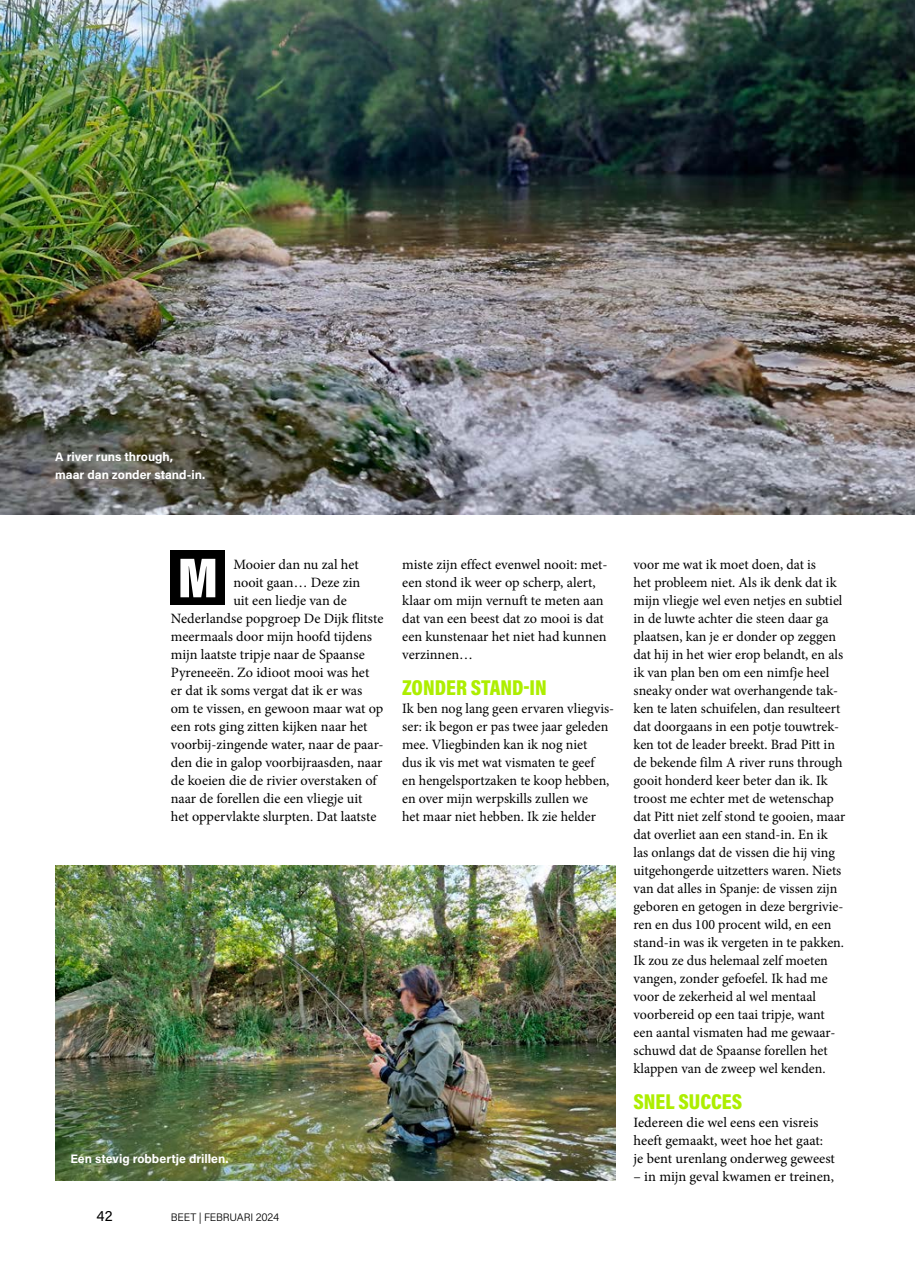
<style>
.page{position:relative;width:915px;height:1263px;background:#fff}
.page>*{position:absolute;margin:0;border:0;box-sizing:border-box;transform-origin:0 0}
.t1{font:900 57px "Acumin Pro Cond";color:#fff;scale:1.1 1}
.t2{font:900 21.75px "Acumin Pro Cond";color:#adee00}
.t3{font:15px "Acumin Pro";color:#000}
.t4{font:14.25px/18px "Minion Pro";color:#000}
.t5{font:700 12.3px/18px "Acumin Pro";color:#fff}
.t6{font:300 10.8px "Acumin Pro";letter-spacing:-.015em;color:#000}
</style>
<div class="page">
<div style="left:171px;top:551px;width:54px;height:54px;background:#000"></div>
<img style="left:0;top:0;width:914px;height:515px">
<img style="left:55px;top:865px;width:560px;height:316px">
<p class="t5" style="left:55px;top:447px;width:151px">A river runs through, maar dan zonder stand-in.</p>
<p class="t4" style="left:233px;top:555px;width:127px">Mooier dan nu zal het</p>
<p class="t4" style="left:233px;top:573px;width:128px">nooit gaan… Deze zin</p>
<p class="t4" style="left:233px;top:591px;width:115px">uit een liedje van de</p>
<p class="t4" style="left:171px;top:609px;width:214px">Nederlandse popgroep De Dijk flitste</p>
<p class="t4" style="left:171px;top:627px;width:203px">meermaals door mijn hoofd tijdens</p>
<p class="t4" style="left:171px;top:645px;width:195px">mijn laatste tripje naar de Spaanse</p>
<p class="t4" style="left:171px;top:663px;width:200px">Pyreneeën. Zo idioot mooi was het</p>
<p class="t4" style="left:171px;top:681px;width:193px">er dat ik soms vergat dat ik er was</p>
<p class="t4" style="left:171px;top:699px;width:214px">om te vissen, en gewoon maar wat op</p>
<p class="t4" style="left:171px;top:717px;width:198px">een rots ging zitten kijken naar het</p>
<p class="t4" style="left:171px;top:735px;width:214px">voorbij-zingende water, naar de paar-</p>
<p class="t4" style="left:171px;top:753px;width:213px">den die in galop voorbijraasden, naar</p>
<p class="t4" style="left:171px;top:771px;width:207px">de koeien die de rivier overstaken of</p>
<p class="t4" style="left:171px;top:789px;width:193px">naar de forellen die een vliegje uit</p>
<p class="t4" style="left:171px;top:807px;width:207px">het oppervlakte slurpten. Dat laatste</p>
<h1 class="t1" style="left:177px;top:540px;width:39px">M</h1>
<p class="t4" style="left:402px;top:555px;width:207px">miste zijn effect evenwel nooit: met&shy;een stond ik weer op scherp, alert, klaar om mijn vernuft te meten aan dat van een beest dat zo mooi is dat een kunstenaar het niet had kunnen verzinnen…</p>
<h2 class="t2" style="left:402px;top:673px;width:146px">ZONDER STAND-IN</h2>
<p class="t4" style="left:402px;top:699px;width:213px">Ik ben nog lang geen ervaren vliegvis&shy;ser: ik begon er pas twee jaar geleden mee. Vliegbinden kan ik nog niet<br>dus ik vis met wat vismaten te geef<br>en hengelsportzaken te koop hebben, en over mijn werpskills zullen we<br>het maar niet hebben. Ik zie helder</p>
<p class="t5" style="left:70px;top:1149px;width:159px">Een stevig robbertje drillen.</p>
<p class="t3" style="left:96px;top:1205px;width:17px">42</p>
<p class="t6" style="left:171px;top:1210px;width:110px">BEET | FEBRUARI 2024</p>
<p class="t4" style="left:633px;top:555px;width:213px">voor me wat ik moet doen, dat is<br>het probleem niet. Als ik denk dat ik mijn vliegje wel even netjes en subtiel in de luwte achter die steen daar ga plaatsen, kan je er donder op zeggen dat hij in het wier erop belandt, en als ik van plan ben om een nimfje heel sneaky onder wat overhangende tak&shy;ken te laten schuifelen, dan resulteert dat doorgaans in een potje touwtrek&shy;ken tot de leader breekt. Brad Pitt in de bekende film A river runs through gooit honderd keer beter dan ik. Ik troost me echter met de wetenschap dat Pitt niet zelf stond te gooien, maar dat overliet aan een stand-in. En ik las onlangs dat de vissen die hij ving uitgehongerde uitzetters waren. Niets van dat alles in Spanje: de vissen zijn geboren en getogen in deze bergrivie&shy;ren en dus 100 procent wild, en een stand-in was ik vergeten in te pakken.<br>Ik zou ze dus helemaal zelf moeten vangen, zonder gefoefel. Ik had me voor de zekerheid al wel mentaal voorbereid op een taai tripje, want een aantal vismaten had me gewaar&shy;schuwd dat de Spaanse forellen het klappen van de zweep wel kenden.</p>
<h2 class="t2" style="left:633px;top:1087px;width:110px">SNEL SUCCES</h2>
<p class="t4" style="left:633px;top:1113px;width:203px">Iedereen die wel eens een visreis heeft gemaakt, weet hoe het gaat: je bent urenlang onderweg geweest</p>
<p class="t4" style="left:633px;top:1167px;width:202px">– in mijn geval kwamen er treinen,</p>
</div>
